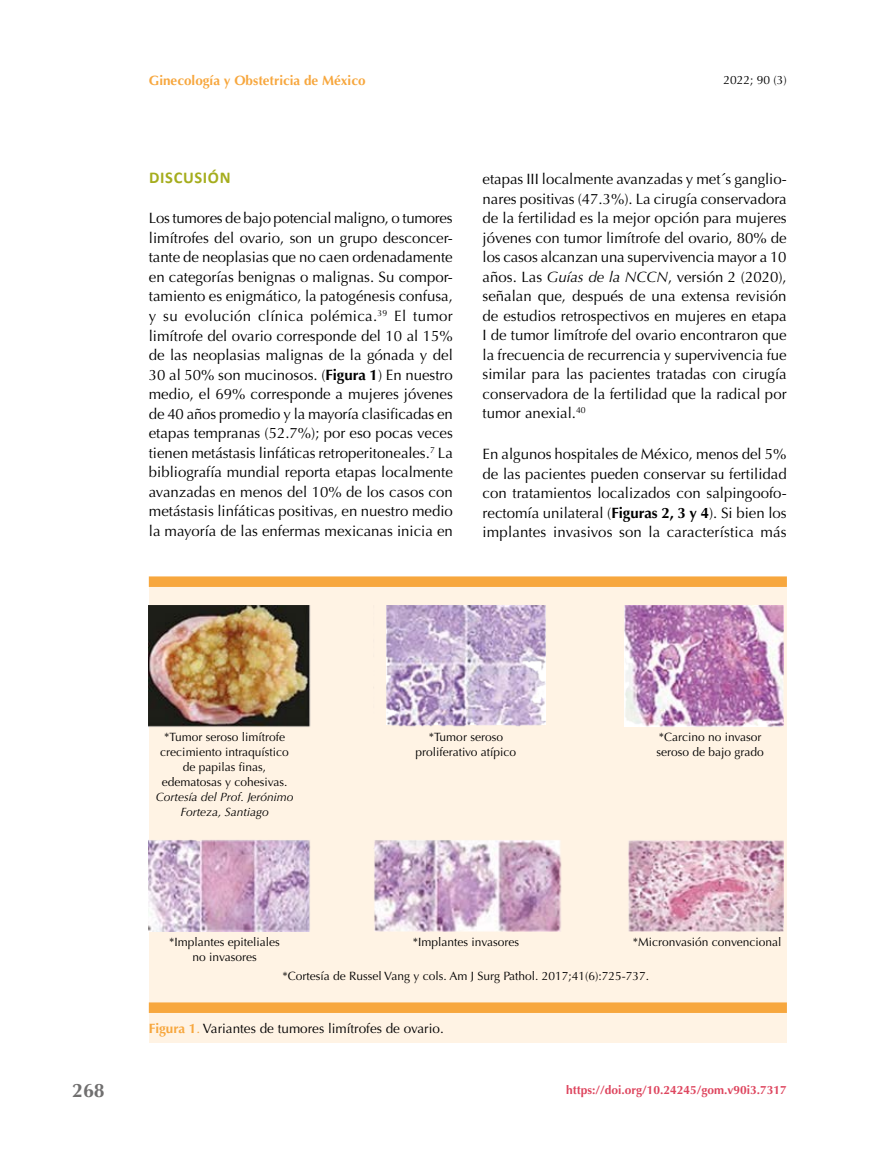
<style>
.page{position:relative;width:893px;height:1149px;background:#fff}
.page>*{position:absolute;margin:0;border:0;box-sizing:border-box;transform-origin:0 0}
.t1{font:700 19.5px "Optima";color:#706f6f}
.t2{font:700 16.5px "Calibri";letter-spacing:.04em;color:#a5ad1d}
.t3{font:15px/19.5px "Optima";color:#000;text-align:justify}
.t4{font:13.5px "Optima";color:#000}
.t5{font:700 13.5px "Optima";color:#f7a73e}
.t6{font:12px/15px "Optima";color:#000;text-align:center}
.t7{font:italic 12px/15px "Optima";color:#000;text-align:center}
.t8{font:700 12px "Optima";color:#de465f}
.s1{font-weight:700}
.s2{font-style:italic}
.s3{font-weight:700;color:#f7a73e}
.s4{color:#f7a73e}
</style>
<div class="page">
<div style="left:149px;top:583px;width:638px;height:459px;background:#fff3e4"></div>
<div style="left:149px;top:1002px;width:638px;height:10px;background:#f7a73e"></div>
<div style="left:149px;top:576px;width:638px;height:10px;background:#f7a73e"></div>
<img style="left:149px;top:605px;width:635px;height:325px">
<p class="t5" style="left:149px;top:73px;width:218px">Ginecología y Obstetricia de México</p>
<p class="t6" style="left:723px;top:73px;width:65px">2022; 90 (3)</p>
<p class="t2" style="left:149px;top:166px;width:83px">DISCUSIÓN</p>
<p class="t3" style="left:149px;top:209px;width:306px">Los tumores de bajo potencial maligno, o tumores limítrofes del ovario, son un grupo desconcer&shy;tante de neoplasias que no caen ordenadamente en categorías benignas o malignas. Su compor&shy;tamiento es enigmático, la patogénesis confusa, y su evolución clínica polémica.<sup>39</sup> El tumor limítrofe del ovario corresponde del 10 al 15% de las neoplasias malignas de la gónada y del 30 al 50% son mucinosos. (<span class="s1">Figura 1</span>) En nuestro medio, el 69% corresponde a mujeres jóvenes de 40 años promedio y la mayoría clasificadas en etapas tempranas (52.7%); por eso pocas veces tienen metástasis linfáticas retroperitoneales.<sup>7</sup> La bibliografía mundial reporta etapas localmente avanzadas en menos del 10% de los casos con metástasis linfáticas positivas, en nuestro medio la mayoría de las enfermas mexicanas inicia en</p>
<p class="t3" style="left:483px;top:169px;width:306px">etapas III localmente avanzadas y met´s ganglio&shy;nares positivas (47.3%). La cirugía conservadora de la fertilidad es la mejor opción para mujeres jóvenes con tumor limítrofe del ovario, 80% de los casos alcanzan una supervivencia mayor a 10 años. Las <span class="s2">Guías de la NCCN</span>, versión 2 (2020), señalan que, después de una extensa revisión de estudios retrospectivos en mujeres en etapa I de tumor limítrofe del ovario encontraron que la frecuencia de recurrencia y supervivencia fue similar para las pacientes tratadas con cirugía conservadora de la fertilidad que la radical por tumor anexial.<sup>40</sup></p>
<p class="t3" style="left:483px;top:444px;width:306px">En algunos hospitales de México, menos del 5% de las pacientes pueden conservar su fertilidad con tratamientos localizados con salpingoofo&shy;rectomía unilateral (<span class="s1">Figuras 2, 3 y 4</span>). Si bien los implantes invasivos son la característica más</p>
<p class="t6" style="left:160px;top:729px;width:130px">*Tumor seroso limítrofe crecimiento intraquístico de papilas finas, edematosas y cohesivas.</p>
<p class="t7" style="left:156px;top:789px;width:139px">Cortesía del Prof. Jerónimo<br>Forteza, Santiago</p>
<p class="t6" style="left:415px;top:729px;width:102px">*Tumor seroso proliferativo atípico</p>
<p class="t6" style="left:657px;top:729px;width:109px;text-align:left">*Carcino no invasor seroso de bajo grado</p>
<h1 class="t1" style="left:72px;top:1079px;width:34px">268</h1>
<p class="t6" style="left:169px;top:933px;width:112px">*Implantes epiteliales no invasores</p>
<p class="t6" style="left:413px;top:933px;width:108px">*Implantes invasores</p>
<p class="t6" style="left:282px;top:967px;width:368px">*Cortesía de Russel Vang y cols. Am J Surg Pathol. 2017;41(6):725-737.</p>
<p class="t6" style="left:633px;top:933px;width:150px">*Micronvasión convencional</p>
<p class="t4" style="left:149px;top:1020px;width:296px"><span class="s3">Figura 1</span><span class="s4">.</span> Variantes de tumores limítrofes de ovario.</p>
<p class="t8" style="left:566px;top:1082px;width:222px">https://doi.org/10.24245/gom.v90i3.7317</p>
</div>
